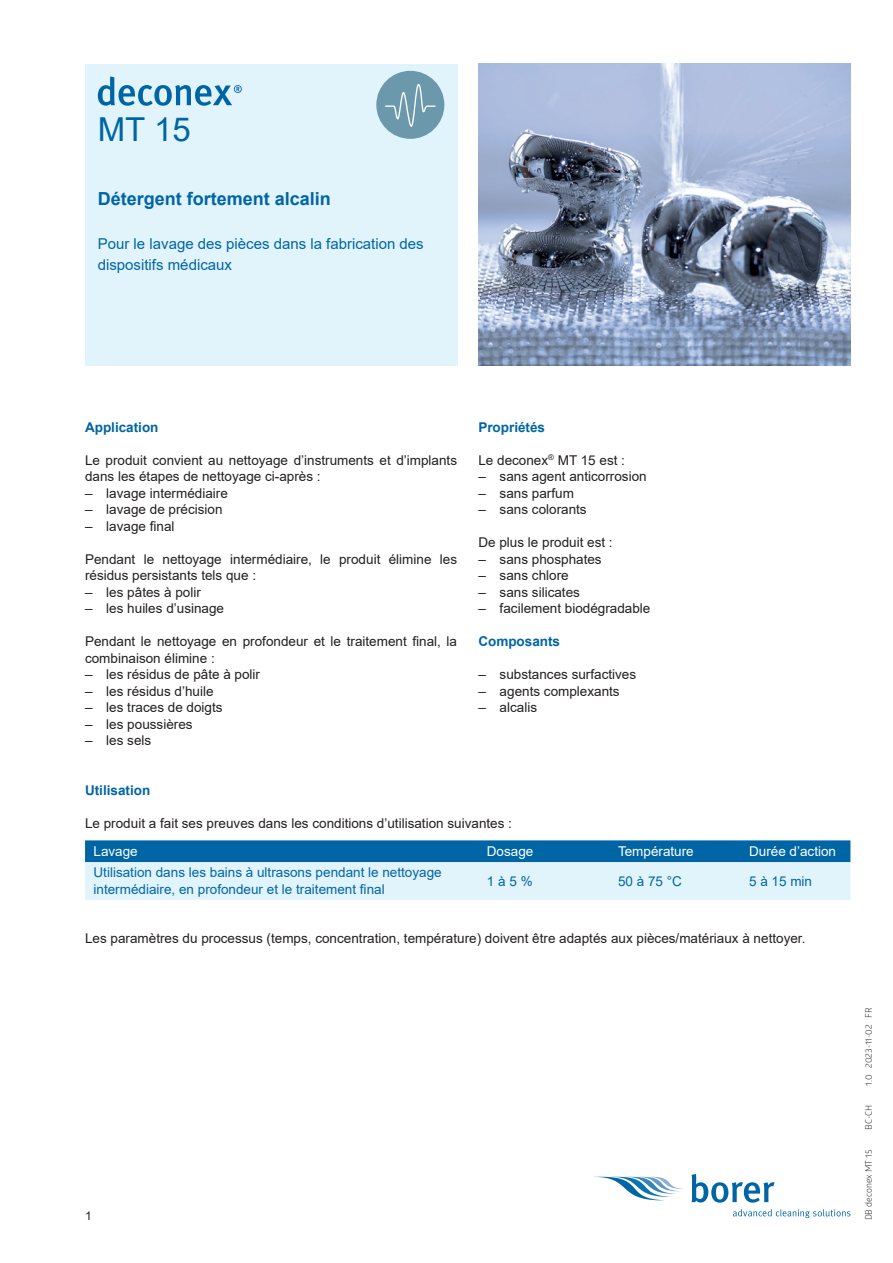
<style>
.page{position:relative;width:893px;height:1263px;background:#fff}
.page>*{position:absolute;margin:0;border:0;box-sizing:border-box;transform-origin:0 0}
.t1{font:33px "Arial";color:#0065a4}
.t2{font:700 18px "Arial";color:#0065a4}
.t3{font:15px/21px "Arial";color:#0065a4}
.t4{font:13.5px/16.5px "Arial";color:#231f20}
.t5{font:13.5px/16.5px "Arial";color:#0065a4}
.t6{font:700 13.5px "Arial";color:#0065a4}
.t7{font:13.5px "Arial";color:#fff}
.t8{font:12px "Arial";color:#231f20}
.t9{font:9px "Glober";color:#231f20}
</style>
<div class="page">
<div style="left:85px;top:64px;width:372px;height:302px;background:#e1f4fc"></div>
<svg style="left:98px;top:77px;width:144px;height:29px"></svg>
<svg style="left:598px;top:1177px;width:85px;height:23px"></svg>
<svg style="left:691px;top:1174px;width:83px;height:28px"></svg>
<svg style="left:733px;top:1209px;width:117px;height:9px"></svg>
<img style="left:479px;top:64px;width:371px;height:302px">
<div style="left:376px;top:71px;width:68px;height:68px;background:#6c98ac;border-radius:50%"></div>
<svg style="left:384px;top:84px;width:52px;height:43px"></svg>
<svg style="left:85px;top:840px;width:765px;height:60px;background:#90c0dc"></svg>
<h1 class="t1" style="left:98px;top:107px;width:94px">MT 15</h1>
<h2 class="t2" style="left:98px;top:186px;width:235px">Détergent fortement alcalin</h2>
<p class="t3" style="left:98px;top:233px;width:327px">Pour le lavage des pièces dans la fabrication des dispositifs médicaux</p>
<p class="t6" style="left:85px;top:417px;width:75px">Application</p>
<p class="t4" style="left:85px;top:451px;width:374px">Le produit convient au nettoyage d’instruments et d’implants dans les étapes de nettoyage ci-après :</p>
<p class="t4" style="left:85px;top:484px;width:144px">– lavage intermédiaire</p>
<p class="t4" style="left:85px;top:501px;width:139px">– lavage de précision</p>
<p class="t4" style="left:85px;top:517px;width:91px">– lavage final</p>
<p class="t4" style="left:85px;top:550px;width:374px">Pendant le nettoyage intermédiaire, le produit élimine les résidus persistants tels que :</p>
<p class="t4" style="left:85px;top:583px;width:117px">– les pâtes à polir</p>
<p class="t4" style="left:85px;top:600px;width:141px">– les huiles d’usinage</p>
<p class="t4" style="left:85px;top:633px;width:374px">Pendant le nettoyage en profondeur et le traitement final, la combinaison élimine :</p>
<p class="t4" style="left:85px;top:666px;width:177px">– les résidus de pâte à polir</p>
<p class="t4" style="left:85px;top:682px;width:130px">– les résidus d’huile</p>
<p class="t4" style="left:85px;top:699px;width:139px">– les traces de doigts</p>
<p class="t4" style="left:85px;top:715px;width:109px">– les poussières</p>
<p class="t4" style="left:85px;top:732px;width:68px">– les sels</p>
<p class="t6" style="left:478px;top:417px;width:68px">Propriétés</p>
<p class="t4" style="left:478px;top:451px;width:148px">Le deconex<sup>®</sup> MT 15 est :</p>
<p class="t4" style="left:478px;top:468px;width:170px">– sans agent anticorrosion</p>
<p class="t4" style="left:478px;top:484px;width:97px">– sans parfum</p>
<p class="t4" style="left:478px;top:501px;width:110px">– sans colorants</p>
<p class="t4" style="left:478px;top:534px;width:136px">De plus le produit est :</p>
<p class="t4" style="left:478px;top:550px;width:125px">– sans phosphates</p>
<p class="t4" style="left:478px;top:567px;width:92px">– sans chlore</p>
<p class="t4" style="left:478px;top:583px;width:103px">– sans silicates</p>
<p class="t4" style="left:478px;top:600px;width:174px">– facilement biodégradable</p>
<p class="t6" style="left:478px;top:632px;width:83px">Composants</p>
<p class="t4" style="left:478px;top:666px;width:159px">– substances surfactives</p>
<p class="t4" style="left:478px;top:682px;width:143px">– agents complexants</p>
<p class="t4" style="left:478px;top:699px;width:60px">– alcalis</p>
<p class="t6" style="left:85px;top:780px;width:67px">Utilisation</p>
<p class="t4" style="left:85px;top:814px;width:428px">Le produit a fait ses preuves dans les conditions d’utilisation suivantes :</p>
<p class="t7" style="left:94px;top:842px;width:46px">Lavage</p>
<p class="t7" style="left:487px;top:842px;width:48px">Dosage</p>
<p class="t7" style="left:618px;top:842px;width:77px">Température</p>
<p class="t7" style="left:749px;top:842px;width:89px">Durée d’action</p>
<p class="t5" style="left:94px;top:864px;width:350px">Utilisation dans les bains à ultrasons pendant le nettoyage intermédiaire, en profondeur et le traitement final</p>
<p class="t5" style="left:487px;top:872px;width:47px">1 à 5 %</p>
<p class="t5" style="left:618px;top:872px;width:65px">50 à 75 °C</p>
<p class="t5" style="left:749px;top:872px;width:65px">5 à 15 min</p>
<p class="t4" style="left:85px;top:930px;width:722px">Les paramètres du processus (temps, concentration, température) doivent être adaptés aux pièces/matériaux à nettoyer.</p>
<p class="t8" style="left:85px;top:1208px;width:8px">1</p>
<p class="t9" style="left:862px;top:1086px;width:80px;rotate:-90deg">1.0 2023-11-02 FR</p>
<p class="t9" style="left:862px;top:1130px;width:26px;rotate:-90deg">BC-CH</p>
<p class="t9" style="left:862px;top:1220px;width:72px;rotate:-90deg">DB deconex MT 15</p>
</div>
